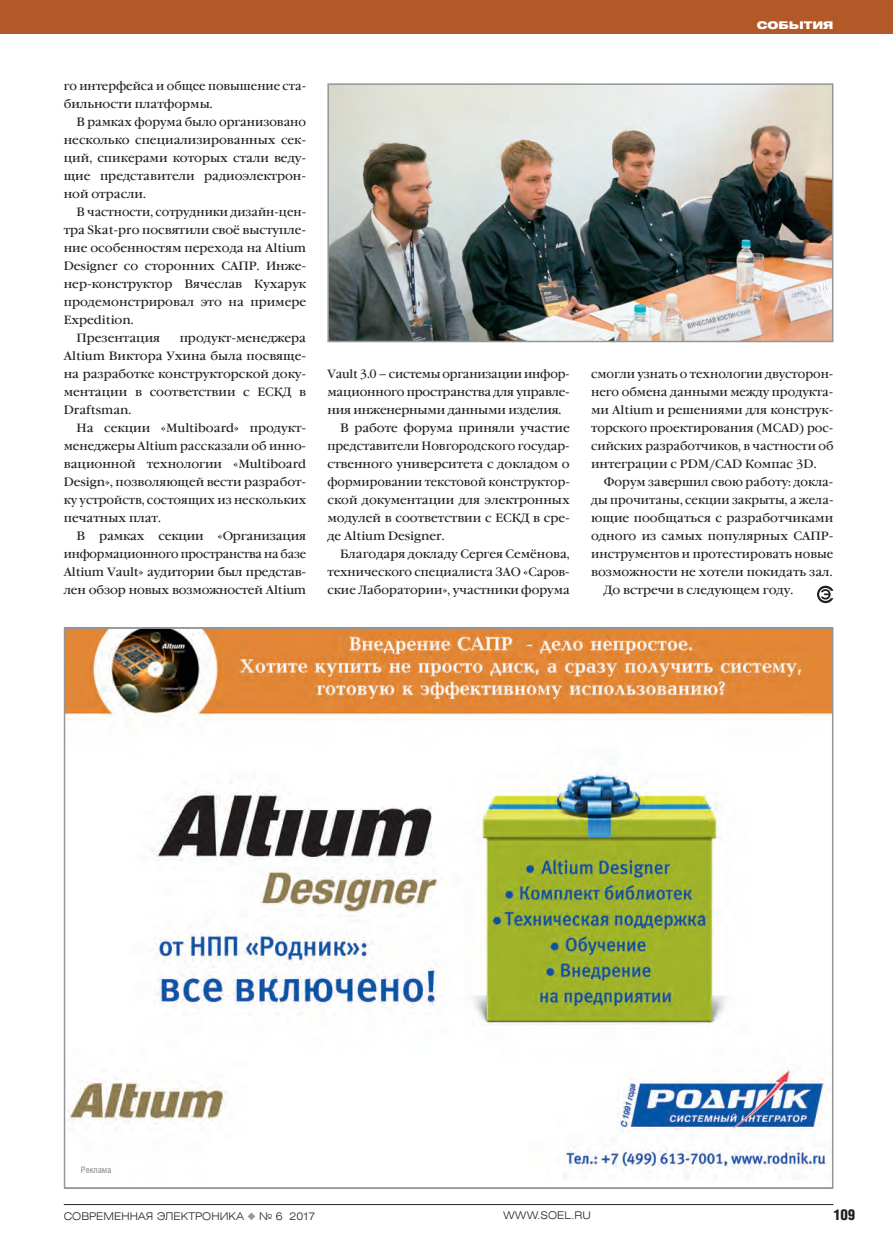
<style>
.page{position:relative;width:893px;height:1251px;background:#fff}
.page>*{position:absolute;margin:0;border:0;box-sizing:border-box;transform-origin:0 0}
.t1{font:15px "Helios Cond Black C";color:#231f20}
.t2{font:12px "Garamond Book C";color:#231f20}
.t3{font:12px "Garamond Book C";color:#231f20;scale:.96 1}
.t4{font:12px "Garamond Book C";color:#231f20;scale:.95 1}
.t5{font:10.5px "Helios Ext Light C";color:#231f20}
.t6{font:10.5px "Helios Ext Black C";color:#fff}
.t7{font:9px "Helios Cond C";color:#808285}
.s1{color:#939598}
</style>
<div class="page">
<div style="left:0;top:0;width:893px;height:34px;background:#b35927"></div>
<hr style="left:64px;top:1203px;width:769px;height:1px;background:#231f20">
<svg style="left:67px;top:630px;width:763px;height:550px"></svg>
<img style="left:330px;top:86px;width:500px;height:253px">
<div style="left:327px;top:83px;width:506px;height:259px;border:2px solid #939598"></div>
<svg style="left:817px;top:585px;width:16px;height:18px"></svg>
<p class="t3" style="left:64px;top:81px;width:254px">го интерфейса и общее повышение ста-</p>
<p class="t2" style="left:64px;top:99px;width:150px">бильности платформы.</p>
<p class="t2" style="left:77px;top:117px;width:231px">В рамках форума было организовано</p>
<p class="t2" style="left:64px;top:135px;width:244px">несколько специализированных сек-</p>
<p class="t2" style="left:64px;top:153px;width:244px">ций, спикерами которых стали веду-</p>
<p class="t2" style="left:64px;top:171px;width:244px">щие представители радиоэлектрон-</p>
<p class="t2" style="left:64px;top:189px;width:84px">ной отрасли.</p>
<p class="t3" style="left:77px;top:207px;width:241px">В частности, сотрудники дизайн-цен-</p>
<p class="t2" style="left:64px;top:225px;width:244px">тра Skat-pro посвятили своё выступле-</p>
<p class="t2" style="left:64px;top:243px;width:244px">ние особенностям перехода на Altium</p>
<p class="t2" style="left:64px;top:261px;width:244px">Designer со сторонних САПР. Инже-</p>
<p class="t2" style="left:64px;top:279px;width:244px">нер-конструктор Вячеслав Кухарук</p>
<p class="t2" style="left:64px;top:297px;width:244px">продемонстрировал это на примере</p>
<p class="t2" style="left:64px;top:315px;width:71px">Expedition.</p>
<p class="t2" style="left:77px;top:333px;width:85px">Презентация</p>
<p class="t2" style="left:180px;top:333px;width:128px">продукт-менеджера</p>
<p class="t2" style="left:64px;top:351px;width:244px">Altium Виктора Ухина была посвяще-</p>
<p class="t2" style="left:64px;top:369px;width:244px">на разработке конструкторской доку-</p>
<p class="t2" style="left:64px;top:387px;width:244px">ментации в соответствии с ЕСКД в</p>
<p class="t2" style="left:64px;top:405px;width:69px">Draftsman.</p>
<p class="t2" style="left:77px;top:423px;width:231px">На секции «Multiboard» продукт-</p>
<p class="t2" style="left:64px;top:441px;width:244px">менеджеры Altium рассказали об инно-</p>
<p class="t2" style="left:64px;top:459px;width:244px">вационной технологии «Multiboard</p>
<p class="t2" style="left:64px;top:477px;width:244px">Design», позволяющей вести разработ-</p>
<p class="t2" style="left:64px;top:495px;width:244px">ку устройств, состоящих из нескольких</p>
<p class="t2" style="left:64px;top:513px;width:99px">печатных плат.</p>
<p class="t2" style="left:77px;top:531px;width:231px">В рамках секции «Организация</p>
<p class="t4" style="left:64px;top:549px;width:257px">информационного пространства на базе</p>
<p class="t2" style="left:64px;top:567px;width:244px">Altium Vault» аудитории был представ-</p>
<p class="t2" style="left:64px;top:585px;width:244px">лен обзор новых возможностей Altium</p>
<p class="t2" style="left:327px;top:369px;width:244px">Vault 3.0 – системы организации инфор-</p>
<p class="t2" style="left:327px;top:387px;width:244px">мационного пространства для управле-</p>
<p class="t2" style="left:327px;top:405px;width:235px">ния инженерными данными изделия.</p>
<p class="t2" style="left:340px;top:423px;width:231px">В работе форума приняли участие</p>
<p class="t2" style="left:327px;top:441px;width:244px">представители Новгородского государ-</p>
<p class="t2" style="left:327px;top:459px;width:244px">ственного университета с докладом о</p>
<p class="t4" style="left:327px;top:477px;width:257px">формировании текстовой конструктор-</p>
<p class="t2" style="left:327px;top:495px;width:244px">ской документации для электронных</p>
<p class="t2" style="left:327px;top:513px;width:244px">модулей в соответствии с ЕСКД в сре-</p>
<p class="t2" style="left:327px;top:531px;width:119px">де Altium Designer.</p>
<p class="t2" style="left:340px;top:549px;width:231px">Благодаря докладу Сергея Семёнова,</p>
<p class="t2" style="left:327px;top:567px;width:244px">технического специалиста ЗАО «Саров-</p>
<p class="t2" style="left:327px;top:585px;width:244px">ские Лаборатории», участники форума</p>
<p class="t6" style="left:757px;top:21px;width:78px">СОБЫТИЯ</p>
<p class="t2" style="left:591px;top:369px;width:244px">смогли узнать о технологии двусторон-</p>
<p class="t2" style="left:591px;top:387px;width:244px">него обмена данными между продукта-</p>
<p class="t2" style="left:591px;top:405px;width:244px">ми Altium и решениями для конструк-</p>
<p class="t2" style="left:591px;top:423px;width:244px">торского проектирования (MCAD) рос-</p>
<p class="t2" style="left:591px;top:441px;width:244px">сийских разработчиков, в частности об</p>
<p class="t2" style="left:591px;top:459px;width:227px">интеграции с PDM/CAD Компас 3D.</p>
<p class="t2" style="left:604px;top:477px;width:231px">Форум завершил свою работу: докла-</p>
<p class="t3" style="left:591px;top:495px;width:254px">ды прочитаны, секции закрыты, а жела-</p>
<p class="t2" style="left:591px;top:513px;width:244px">ющие пообщаться с разработчиками</p>
<p class="t2" style="left:591px;top:531px;width:244px">одного из самых популярных САПР-</p>
<p class="t2" style="left:591px;top:549px;width:244px">инструментов и протестировать новые</p>
<p class="t2" style="left:591px;top:567px;width:243px">возможности не хотели покидать зал.</p>
<p class="t2" style="left:604px;top:585px;width:191px">До встречи в следующем году.</p>
<p class="t7" style="left:81px;top:1165px;width:32px">Реклама</p>
<p class="t5" style="left:64px;top:1211px;width:253px">СОВРЕМЕННАЯ ЭЛЕКТРОНИКА <span class="s1">◆</span> № 6 2017</p>
<p class="t5" style="left:503px;top:1211px;width:89px">WWW.SOEL.RU</p>
<p class="t1" style="left:833px;top:1208px;width:23px">109</p>
</div>
